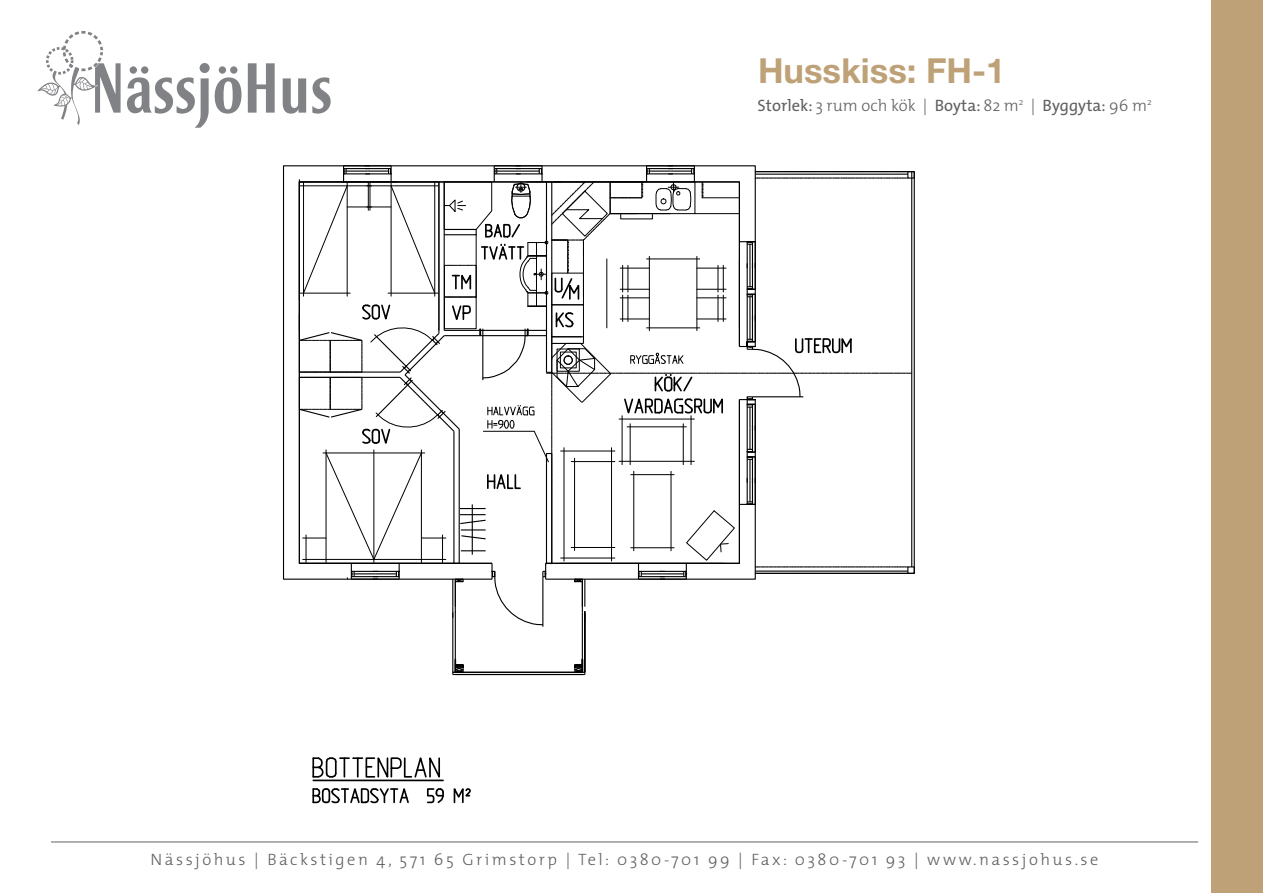
<style>
.page{position:relative;width:1263px;height:893px;background:#fff}
.page>*{position:absolute;margin:0;border:0;box-sizing:border-box;transform-origin:0 0}
.t1{font:500 67.05px "Bureau Roxy";color:#808285}
.t2{font:700 34.5px "Helvetica Neue";color:#bea176}
.t3{font:300 16.5px "The Mix";letter-spacing:.15em;color:#5f6062}
.t4{font:16.5px "The Mix";color:#5f6062}
.s1{font-weight:300}
</style>
<div class="page">
<div style="left:1211px;top:0;width:52px;height:893px;background:#bea176"></div>
<svg style="left:37px;top:31px;width:66px;height:94px"></svg>
<hr style="left:51px;top:842px;width:1147px;height:1px;background:#5f6062">
<hr style="left:453px;top:674px;width:132px;height:1px;background:#000">
<hr style="left:453px;top:672px;width:132px;height:1px;background:#000">
<hr style="left:452px;top:612px;width:1px;height:62px;background:#000">
<hr style="left:455px;top:612px;width:1px;height:60px;background:#000">
<svg style="left:452px;top:659px;width:18px;height:15px"></svg>
<hr style="left:582px;top:612px;width:1px;height:60px;background:#000">
<hr style="left:584px;top:612px;width:1px;height:62px;background:#000">
<svg style="left:568px;top:659px;width:18px;height:14px"></svg>
<hr style="left:542px;top:577px;width:1px;height:50px;background:#000">
<div style="left:907px;top:566px;width:8px;height:8px;border:1px solid #000"></div>
<div style="left:907px;top:171px;width:8px;height:8px;border:1px solid #000"></div>
<svg style="left:283px;top:165px;width:15px;height:415px"></svg>
<svg style="left:298px;top:165px;width:614px;height:461px"></svg>
<svg style="left:312px;top:757px;width:132px;height:47px"></svg>
<svg style="left:453px;top:788px;width:18px;height:16px"></svg>
<h1 class="t1" style="left:91px;top:50px;width:243px">NässjöHus</h1>
<h2 class="t2" style="left:758px;top:59px;width:249px">Husskiss: FH-1</h2>
<p class="t4" style="left:758px;top:97px;width:396px">Storlek: <span class="s1">3 rum och kök |</span> Boyta: <span class="s1">82 m</span><sup>2</sup> <span class="s1">|</span> Byggyta: <span class="s1">96 m</span><sup>2</sup></p>
<p class="t3" style="left:151px;top:851px;width:949px">Nässjöhus | Bäckstigen 4, 571 65 Grimstorp | Tel: 0380-701 99 | Fax: 0380-701 93 | www.nassjohus.se</p>
</div>
